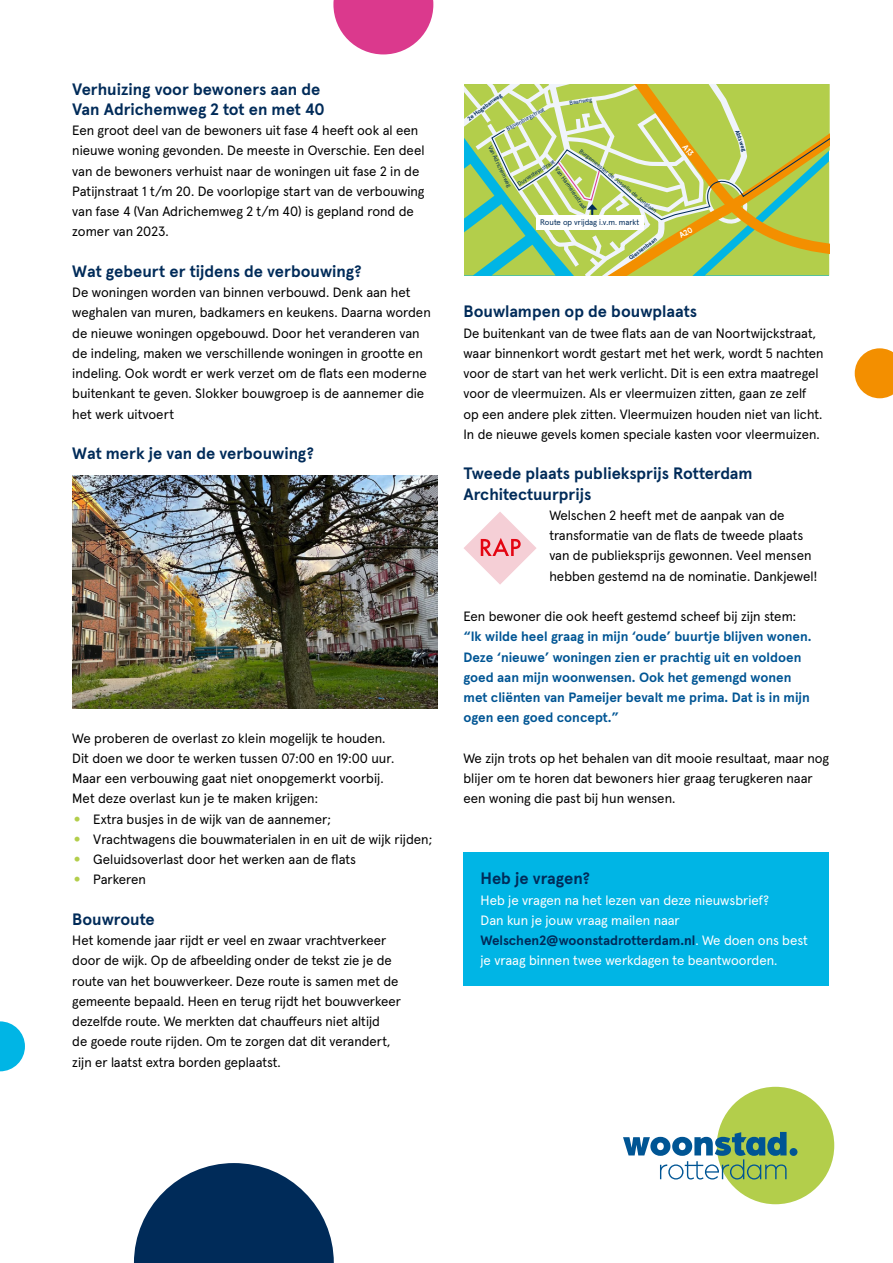
<style>
.page{position:relative;width:893px;height:1263px;background:#fff}
.page>*{position:absolute;margin:0;border:0;box-sizing:border-box;transform-origin:0 0}
.t1{font:700 16.5px/20.2px "Apercu Pro";color:#002b59}
.t2{font:13.5px/20.2px "Apercu Pro";color:#000}
.t3{font:700 13.5px/20.2px "Apercu Pro";color:#005594}
.t4{font:13.5px/20.2px "Apercu Pro";color:#fff}
.t5{font:7.95px "Apercu Pro";color:#002b59}
.t6{font:5.85px "Apercu Pro";color:#002b59}
.t7{font:700 5.85px "Apercu Pro";color:#002b59}
.s1{font-size:30px;color:#b3ce4b}
.s2{font-weight:700;color:#002b59}
</style>
<div class="page">
<div style="left:717px;top:1087px;width:117px;height:117px;background:#b3ce4b;border-radius:50%"></div>
<div style="left:789px;top:1148px;width:8px;height:8px;background:#005594;border-radius:50%"></div>
<svg style="left:623px;top:1132px;width:163px;height:47px"></svg>
<svg style="left:134px;top:1163px;width:200px;height:100px"></svg>
<svg style="left:0;top:1021px;width:25px;height:50px"></svg>
<svg style="left:855px;top:348px;width:38px;height:50px;background:#f4a027"></svg>
<svg style="left:333px;top:0;width:100px;height:54px"></svg>
<div style="left:463px;top:852px;width:366px;height:134px;background:#00b5e5"></div>
<img style="left:72px;top:476px;width:366px;height:233px">
<svg style="left:464px;top:512px;width:73px;height:73px"></svg>
<svg style="left:464px;top:84px;width:365px;height:191px;background:#b5cc6c"></svg>
<p class="t1" style="left:72px;top:78px;width:254px">Verhuizing voor bewoners aan de<br>Van Adrichemweg 2 tot en met 40</p>
<p class="t2" style="left:72px;top:119px;width:354px">Een groot deel van de bewoners uit fase 4 heeft ook al een nieuwe woning gevonden. De meeste in Overschie. Een deel van de bewoners verhuist naar de woningen uit fase 2 in de Patijnstraat 1 t/m 20. De voorlopige start van de verbouwing van fase 4 (Van Adrichemweg 2 t/m 40) is gepland rond de zomer van 2023.</p>
<p class="t1" style="left:72px;top:260px;width:291px">Wat gebeurt er tijdens de verbouwing?</p>
<p class="t2" style="left:72px;top:281px;width:360px">De woningen worden van binnen verbouwd. Denk aan het weghalen van muren, badkamers en keukens. Daarna worden de nieuwe woningen opgebouwd. Door het veranderen van de indeling, maken we verschillende woningen in grootte en indeling. Ook wordt er werk verzet om de flats een moderne buitenkant te geven. Slokker bouwgroep is de aannemer die het werk uitvoert</p>
<p class="t1" style="left:72px;top:442px;width:243px">Wat merk je van de verbouwing?</p>
<p class="t2" style="left:72px;top:727px;width:324px">We proberen de overlast zo klein mogelijk te houden.<br>Dit doen we door te werken tussen 07:00 en 19:00 uur.<br>Maar een verbouwing gaat niet onopgemerkt voorbij.<br>Met deze overlast kun je te maken krijgen:</p>
<p class="t2" style="left:72px;top:808px;width:260px"><span class="s1">•</span> Extra busjes in de wijk van de aannemer;</p>
<p class="t2" style="left:72px;top:828px;width:361px"><span class="s1">•</span> Vrachtwagens die bouwmaterialen in en uit de wijk rijden;</p>
<p class="t2" style="left:72px;top:848px;width:285px"><span class="s1">•</span> Geluidsoverlast door het werken aan de flats</p>
<p class="t2" style="left:72px;top:868px;width:75px"><span class="s1">•</span> Parkeren</p>
<p class="t1" style="left:72px;top:908px;width:84px">Bouwroute</p>
<p class="t2" style="left:72px;top:929px;width:330px">Het komende jaar rijdt er veel en zwaar vrachtverkeer door de wijk. Op de afbeelding onder de tekst zie je de route van het bouwverkeer. Deze route is samen met de gemeente bepaald. Heen en terug rijdt het bouwverkeer dezelfde route. We merkten dat chauffeurs niet altijd<br>de goede route rijden. Om te zorgen dat dit verandert, zijn er laatst extra borden geplaatst.</p>
<p class="t7" style="left:465px;top:116px;width:43px;rotate:-37deg">2e Hogebanweg</p>
<p class="t6" style="left:494px;top:144px;width:47px;rotate:64deg">Van Adrichemweg</p>
<p class="t6" style="left:569px;top:98px;width:24px;rotate:-9deg">Baanweg</p>
<p class="t6" style="left:505px;top:125px;width:44px;rotate:-29deg">Blijvenburgstraat</p>
<p class="t6" style="left:583px;top:147px;width:99px;rotate:39deg">Burgemeester de Josselin de Jonglaan</p>
<p class="t6" style="left:516px;top:180px;width:45px;rotate:-32deg">Duyvesteynstraat</p>
<p class="t6" style="left:560px;top:165px;width:52px;rotate:55deg">Van Harmelenstraat</p>
<p class="t5" style="left:540px;top:216px;width:101px">Route op vrijdag i.v.m. markt</p>
<p class="t7" style="left:627px;top:255px;width:35px;rotate:-37deg">Giessenbaan</p>
<p class="t7" style="left:741px;top:128px;width:24px;rotate:70deg">Abtsweg</p>
<p class="t1" style="left:463px;top:300px;width:235px">Bouwlampen op de bouwplaats</p>
<p class="t2" style="left:463px;top:322px;width:362px">De buitenkant van de twee flats aan de van Noortwijckstraat, waar binnenkort wordt gestart met het werk, wordt 5 nachten voor de start van het werk verlicht. Dit is een extra maatregel voor de vleermuizen. Als er vleermuizen zitten, gaan ze zelf op een andere plek zitten. Vleermuizen houden niet van licht.<br>In de nieuwe gevels komen speciale kasten voor vleermuizen.</p>
<p class="t1" style="left:463px;top:462px;width:291px">Tweede plaats publieksprijs Rotterdam<br>Architectuurprijs</p>
<p class="t2" style="left:549px;top:504px;width:270px">Welschen 2 heeft met de aanpak van de transformatie van de flats de tweede plaats van de publieksprijs gewonnen. Veel mensen hebben gestemd na de nominatie. Dankjewel!</p>
<p class="t2" style="left:463px;top:605px;width:334px">Een bewoner die ook heeft gestemd scheef bij zijn stem:</p>
<p class="t3" style="left:463px;top:626px;width:350px">“Ik wilde heel graag in mijn ‘oude’ buurtje blijven wonen.<br>Deze ‘nieuwe’ woningen zien er prachtig uit en voldoen goed aan mijn woonwensen. Ook het gemengd wonen met cliënten van Pameijer bevalt me prima. Dat is in mijn ogen een goed concept.”</p>
<p class="t2" style="left:463px;top:747px;width:367px">We zijn trots op het behalen van dit mooie resultaat, maar nog blijer om te horen dat bewoners hier graag terugkeren naar een woning die past bij hun wensen.</p>
<p class="t1" style="left:480px;top:867px;width:111px">Heb je vragen?</p>
<p class="t4" style="left:480px;top:889px;width:329px">Heb je vragen na het lezen van deze nieuwsbrief?<br>Dan kun je jouw vraag mailen naar <span class="s2">Welschen2@woonstadrotterdam.nl</span>. We doen ons best je vraag binnen twee werkdagen te beantwoorden.</p>
</div>
